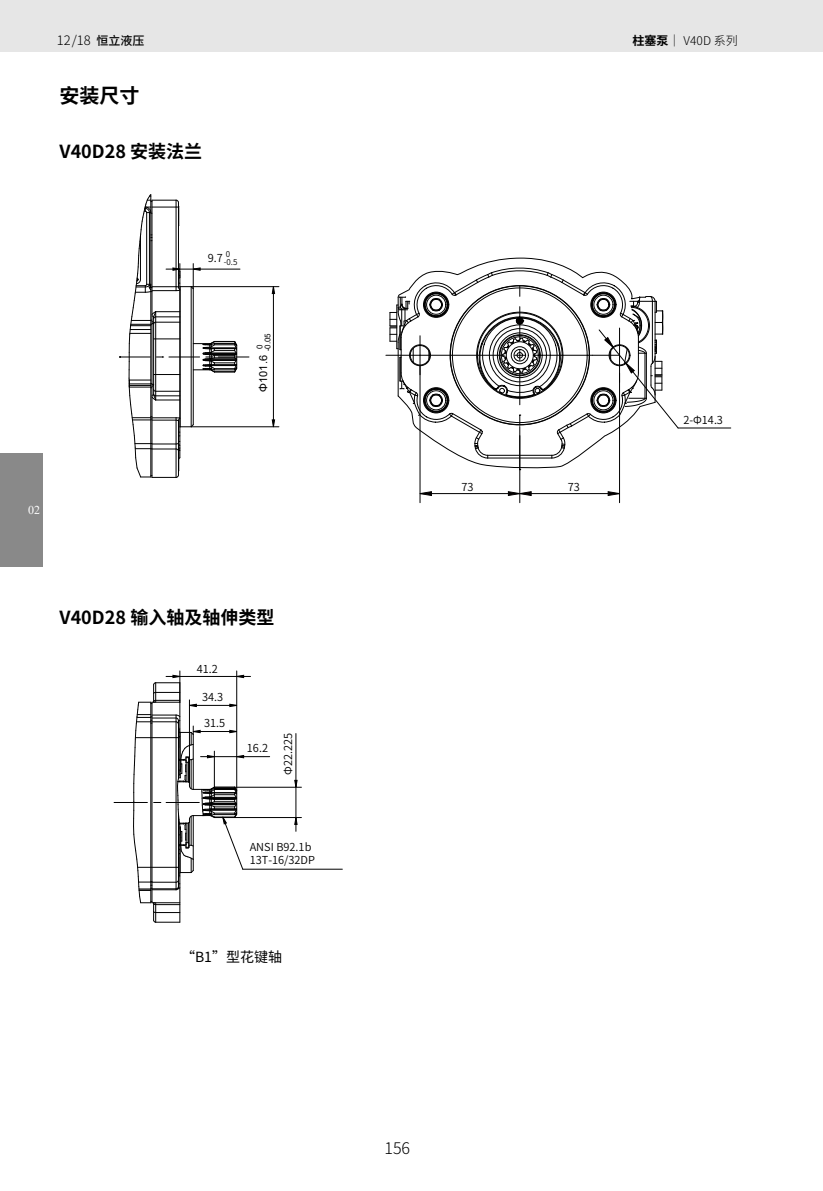
<style>
.page{position:relative;width:823px;height:1191px;background:#fff}
.page>*{position:absolute;margin:0;border:0;box-sizing:border-box;transform-origin:0 0}
.t1{font:700 20px "Noto Sans Hans";color:#000}
.t2{font:700 18px "Noto Sans Hans";color:#000}
.t3{font:300 16px "Noto Sans Hans";color:#000}
.t4{font:14px "Noto Sans Hans";color:#000}
.t5{font:300 13px "Noto Sans Hans";color:#000}
.t6{font:300 12px "Noto Sans Hans";color:#000}
.t7{font:12px "Times New Roman";color:#fff}
.t8{font:600 11px/13.2px "Noto Sans Hans";color:#000}
.t9{font:11px "Arial";color:#000}
.t10{font:8px "Arial";color:#000}
.t11{font:600 8px "Noto Sans Hans";color:#000}
.s1{font-weight:500;font-size:12px}
.s2{font-weight:700}
</style>
<div class="page">
<div style="left:0;top:0;width:822px;height:51px;background:#e6e6e6"></div>
<div style="left:0;top:454px;width:43px;height:113px;background:#898989"></div>
<svg style="left:271px;top:287px;width:4px;height:7px"></svg>
<svg style="left:271px;top:419px;width:4px;height:9px"></svg>
<svg style="left:293px;top:816px;width:5px;height:9px"></svg>
<svg style="left:293px;top:779px;width:5px;height:8px"></svg>
<hr style="left:191px;top:426px;width:88px;height:1px;background:#000">
<hr style="left:191px;top:286px;width:88px;height:1px;background:#000">
<hr style="left:166px;top:269px;width:74px;height:1px;background:#000">
<hr style="left:273px;top:287px;width:1px;height:140px;background:#000">
<hr style="left:242px;top:869px;width:100px;height:1px;background:#000">
<hr style="left:234px;top:817px;width:67px;height:1px;background:#000">
<hr style="left:179px;top:671px;width:1px;height:31px;background:#000">
<hr style="left:234px;top:787px;width:67px;height:1px;background:#000">
<hr style="left:200px;top:756px;width:69px;height:1px;background:#000">
<hr style="left:236px;top:671px;width:1px;height:120px;background:#000">
<hr style="left:295px;top:733px;width:1px;height:98px;background:#000">
<hr style="left:166px;top:676px;width:84px;height:1px;background:#000">
<hr style="left:218px;top:357px;width:31px;height:1px;background:#000">
<hr style="left:119px;top:357px;width:31px;height:1px;background:#000">
<hr style="left:114px;top:802px;width:33px;height:1px;background:#000">
<svg style="left:129px;top:194px;width:108px;height:284px"></svg>
<svg style="left:133px;top:674px;width:111px;height:249px"></svg>
<svg style="left:420px;top:491px;width:12px;height:5px"></svg>
<svg style="left:507px;top:491px;width:25px;height:5px"></svg>
<svg style="left:606px;top:491px;width:14px;height:5px"></svg>
<hr style="left:420px;top:493px;width:199px;height:1px;background:#000">
<hr style="left:677px;top:428px;width:53px;height:1px;background:#000">
<hr style="left:419px;top:365px;width:1px;height:138px;background:#000">
<hr style="left:519px;top:426px;width:1px;height:77px;background:#000">
<hr style="left:618px;top:373px;width:1px;height:130px;background:#000">
<svg style="left:385px;top:257px;width:293px;height:213px"></svg>
<p class="t5" style="left:57px;top:33px;width:89px">12/18 <span class="s1">恒立液压</span></p>
<p class="t6" style="left:632px;top:33px;width:107px"><span class="s2">柱塞泵</span>｜ V40D 系列</p>
<h1 class="t1" style="left:59px;top:84px;width:81px">安装尺寸</h1>
<h2 class="t2" style="left:59px;top:141px;width:144px">V40D28 安装法兰</h2>
<p class="t7" style="left:28px;top:502px;width:13px">02</p>
<p class="t8" style="left:208px;top:252px;width:24px">9.7 <sup>0</sup></p>
<p class="t11" style="left:223px;top:258px;width:15px">-0.5</p>
<p class="t10" style="left:262px;top:351px;width:20px;rotate:-90deg">-0.05</p>
<p class="t9" style="left:255px;top:391px;width:48px;rotate:-90deg">Φ101.6 <sup>0</sup></p>
<p class="t8" style="left:461px;top:480px;width:14px">73</p>
<p class="t8" style="left:567px;top:480px;width:14px">73</p>
<p class="t8" style="left:683px;top:414px;width:41px">2-Φ14.3</p>
<h2 class="t2" style="left:59px;top:607px;width:216px">V40D28 输入轴及轴伸类型</h2>
<p class="t8" style="left:197px;top:662px;width:23px">41.2</p>
<p class="t8" style="left:202px;top:690px;width:23px">34.3</p>
<p class="t8" style="left:204px;top:716px;width:23px">31.5</p>
<p class="t8" style="left:247px;top:742px;width:23px">16.2</p>
<p class="t8" style="left:281px;top:775px;width:43px;rotate:-90deg">Φ22.225</p>
<p class="t8" style="left:249px;top:840px;width:67px">ANSI B92.1b<br>13T-16/32DP</p>
<p class="t4" style="left:181px;top:948px;width:102px">“B1”型花键轴</p>
<h3 class="t3" style="left:384px;top:1139px;width:27px">156</h3>
</div>
